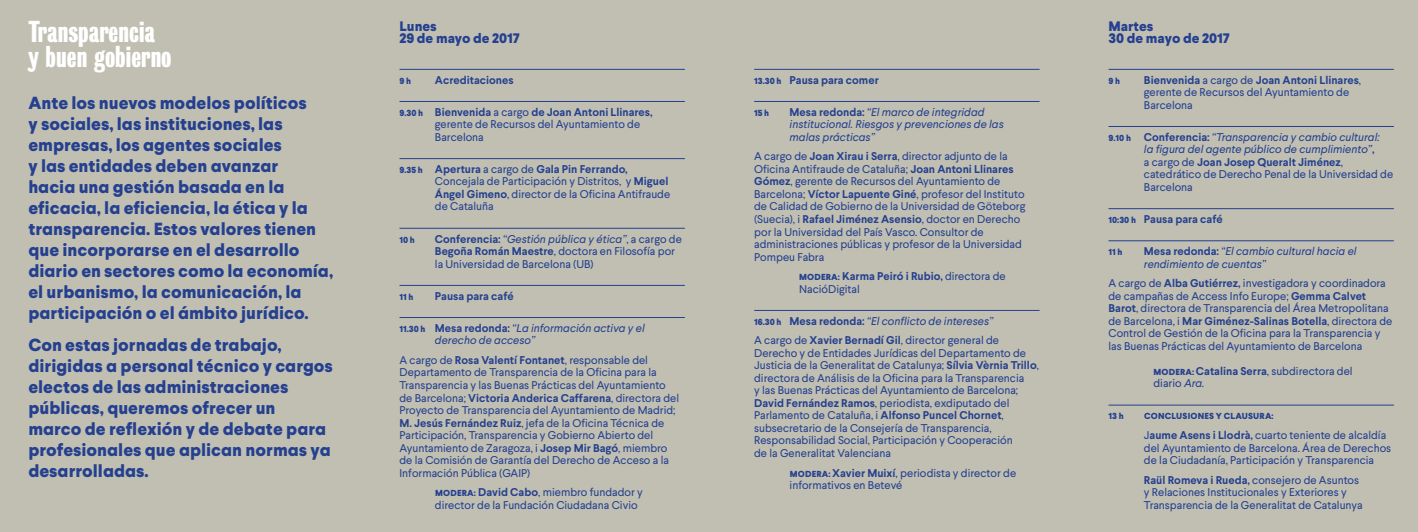
<style>
.page{position:relative;width:1418px;height:532px;background:#fff}
.page>*{position:absolute;margin:0;border:0;box-sizing:border-box;transform-origin:0 0}
.t1{font:27.5px/25px "Bureau Grot One Seven";color:#fff}
.t2{font:800 17.5px/21px "Larsseit";color:#25408f}
.t3{font:800 13.75px/12.5px "Larsseit";color:#25408f}
.t4{font:11.25px/12.5px "Larsseit";color:#25408f}
.t5{font:italic 11.25px/12.5px "Larsseit";color:#25408f}
.t6{font:700 11.25px/19.6px "Larsseit";color:#25408f}
.t7{font:800 8.75px "Larsseit";letter-spacing:.02em;color:#25408f}
.s1{font-weight:800;font-size:8.75px}
.s2{font-weight:700}
.s3{font-style:italic}
.s4{font-weight:800;font-style:normal;font-size:8.75px}
.s5{font-weight:700;font-style:normal}
.s6{font-weight:400;font-style:italic}
.s7{font-weight:400}
.s8{font-style:normal}
</style>
<div class="page">
<div style="left:0;top:0;width:1417px;height:531px;background:#c0bfb2"></div>
<hr style="left:399px;top:69px;width:286px;height:1px;background:#25408f">
<hr style="left:399px;top:101px;width:286px;height:1px;background:#25408f">
<hr style="left:399px;top:158px;width:286px;height:1px;background:#25408f">
<hr style="left:399px;top:228px;width:286px;height:1px;background:#25408f">
<hr style="left:399px;top:285px;width:286px;height:1px;background:#25408f">
<hr style="left:399px;top:317px;width:286px;height:1px;background:#25408f">
<hr style="left:754px;top:69px;width:285px;height:1px;background:#25408f">
<hr style="left:754px;top:101px;width:285px;height:1px;background:#25408f">
<hr style="left:754px;top:310px;width:285px;height:1px;background:#25408f">
<hr style="left:1108px;top:69px;width:285px;height:1px;background:#25408f">
<hr style="left:1108px;top:126px;width:285px;height:1px;background:#25408f">
<hr style="left:1108px;top:208px;width:285px;height:1px;background:#25408f">
<hr style="left:1108px;top:240px;width:285px;height:1px;background:#25408f">
<hr style="left:1108px;top:405px;width:285px;height:1px;background:#25408f">
<h1 class="t1" style="left:28px;top:20px;width:145px">Transparencia y buen gobierno</h1>
<p class="t2" style="left:28px;top:93px;width:306px">Ante los nuevos modelos políticos<br>y sociales, las instituciones, las empresas, los agentes sociales<br>y las entidades deben avanzar<br>hacia una gestión basada en la eficacia, la eficiencia, la ética y la transparencia. Estos valores tienen que incorporarse en el desarrollo diario en sectores como la economía, el urbanismo, la comunicación, la participación o el ámbito jurídico.</p>
<h2 class="t2" style="left:28px;top:334px;width:306px">Con estas jornadas de trabajo, dirigidas a personal técnico y cargos electos de las administraciones públicas, queremos ofrecer un marco de reflexión y de debate para profesionales que aplican normas ya desarrolladas.</h2>
<p class="t3" style="left:399px;top:20px;width:122px">Lunes<br>29 de mayo de 2017</p>
<p class="t3" style="left:1108px;top:20px;width:123px">Martes<br>30 de mayo de 2017</p>
<p class="t7" style="left:399px;top:75px;width:13px">9 h</p>
<p class="t6" style="left:435px;top:70px;width:80px">Acreditaciones</p>
<p class="t4" style="left:435px;top:105px;width:219px;text-indent:-35px"><span class="s1">9.30 h</span> <span class="s2">Bienvenida</span> a cargo <span class="s2">de Joan Antoni Llinares, </span>gerente de Recursos del Ayuntamiento de<br>Barcelona</p>
<p class="t4" style="left:435px;top:163px;width:237px;text-indent:-35px"><span class="s1">9.35 h</span> <span class="s2">Apertura</span> a cargo de <span class="s2">Gala Pin Ferrando, </span>Concejala de Participación y Distritos, y <span class="s2">Miguel Ángel Gimeno</span>, director de la Oficina Antifraude de Cataluña</p>
<p class="t7" style="left:399px;top:234px;width:17px">10 h</p>
<p class="t4" style="left:435px;top:232px;width:248px"><span class="s2">Conferencia:</span> <span class="s3">“Gestión pública y ética”</span>, a cargo de<br><span class="s2">Begoña Román Maestre</span>, doctora en Filosofía por la Universidad de Barcelona (UB)</p>
<p class="t7" style="left:399px;top:291px;width:15px">11 h</p>
<p class="t6" style="left:435px;top:286px;width:80px">Pausa para café</p>
<p class="t5" style="left:435px;top:321px;width:211px;text-indent:-35px"><span class="s4">11.30 h</span> <span class="s5">Mesa redonda:</span> “La información activa y el derecho de acceso”</p>
<p class="t4" style="left:399px;top:353px;width:281px">A cargo de <span class="s2">Rosa Valentí Fontanet</span>, responsable del Departamento de Transparencia de la Oficina para la Transparencia y las Buenas Prácticas del Ayuntamiento de Barcelona; <span class="s2">Victoria Anderica Caffarena</span>, directora del Proyecto de Transparencia del Ayuntamiento de Madrid; <span class="s2">M. Jesús Fernández Ruiz</span>, jefa de la Oficina Técnica de Participación, Transparencia y Gobierno Abierto del Ayuntamiento de Zaragoza, i <span class="s2">Josep Mir Bagó</span>, miembro de la Comisión de Garantía del Derecho de Acceso a la Información Pública (GAIP)</p>
<p class="t4" style="left:435px;top:486px;width:209px"><span class="s1">MODERA:</span> <span class="s2">David Cabo</span>, miembro fundador y director de la Fundación Ciudadana Civio</p>
<p class="t6" style="left:754px;top:70px;width:126px"><span class="s1">13.30 h</span> Pausa para comer</p>
<p class="t7" style="left:754px;top:107px;width:17px">15 h</p>
<p class="t5" style="left:789px;top:105px;width:216px"><span class="s5">Mesa redonda:</span> “El marco de integridad institucional. Riesgos y prevenciones de las malas prácticas”</p>
<p class="t4" style="left:754px;top:150px;width:273px">A cargo de <span class="s2">Joan Xirau i Serra</span>, director adjunto de la Oficina Antifraude de Cataluña; <span class="s2">Joan Antoni Llinares Gómez</span>, gerente de Recursos del Ayuntamiento de Barcelona; <span class="s2">Víctor Lapuente Giné</span>, profesor del Instituto de Calidad de Gobierno de la Universidad de Göteborg (Suecia), i <span class="s2">Rafael Jiménez Asensio</span>, doctor en Derecho por la Universidad del País Vasco. Consultor de administraciones públicas y profesor de la Universidad Pompeu Fabra</p>
<p class="t4" style="left:799px;top:270px;width:208px"><span class="s1">MODERA:</span> <span class="s2">Karma Peiró i Rubio,</span> directora de<br>NacióDigital</p>
<p class="t6" style="left:754px;top:311px;width:246px"><span class="s1">16.30 h</span> Mesa redonda: <span class="s6">“El conflicto de intereses”<br></span><span class="s7">A cargo de</span> Xavier Bernadí Gil<span class="s7">, director general de</span></p>
<p class="t4" style="left:754px;top:346px;width:286px">Derecho y de Entidades Jurídicas del Departamento de Justicia de la Generalitat de Catalunya; <span class="s2">Sílvia Vèrnia Trillo</span>, directora de Análisis de la Oficina para la Transparencia<br>y las Buenas Prácticas del Ayuntamiento de Barcelona; <span class="s2">David Fernández Ramos</span>, periodista, exdiputado del Parlamento de Cataluña, i <span class="s2">Alfonso Puncel Chornet</span>, subsecretario de la Consejería de Transparencia, Responsabilidad Social, Participación y Cooperación<br>de la Generalitat Valenciana</p>
<p class="t4" style="left:789px;top:466px;width:228px"><span class="s1">MODERA:</span> <span class="s2">Xavier Muixí</span>, periodista y director de informativos en Betevé</p>
<p class="t7" style="left:1108px;top:75px;width:13px">9 h</p>
<p class="t4" style="left:1143px;top:73px;width:219px"><span class="s2">Bienvenida</span> a cargo de <span class="s2">Joan Antoni Llinares</span>, gerente de Recursos del Ayuntamiento de<br>Barcelona</p>
<p class="t5" style="left:1143px;top:130px;width:251px;text-indent:-35px"><span class="s4">9.10 h</span> <span class="s5">Conferencia:</span> “Transparencia y cambio cultural:<br>la figura del agente público de cumplimiento”<span class="s5">,<br></span><span class="s8">a cargo de</span> <span class="s5">Joan Josep Queralt Jiménez</span><span class="s8">, catedrático de Derecho Penal de la Universidad de Barcelona</span></p>
<p class="t6" style="left:1108px;top:209px;width:116px"><span class="s1">10:30 h</span> Pausa para café</p>
<p class="t7" style="left:1108px;top:246px;width:15px">11 h</p>
<p class="t5" style="left:1143px;top:245px;width:214px"><span class="s5">Mesa redonda:</span> “El cambio cultural hacia el rendimiento de cuentas”</p>
<p class="t4" style="left:1108px;top:277px;width:285px">A cargo de <span class="s2">Alba Gutiérrez,</span> investigadora y coordinadora de campañas de Access Info Europe; <span class="s2">Gemma Calvet Barot</span>, directora de Transparencia del Área Metropolitana de Barcelona, i <span class="s2">Mar Giménez-Salinas Botella</span>, directora de Control de Gestión de la Oficina para la Transparencia y las Buenas Prácticas del Ayuntamiento de Barcelona</p>
<p class="t4" style="left:1153px;top:364px;width:201px"><span class="s1">MODERA:</span> <span class="s2">Catalina Serra</span>, subdirectora del diario <span class="s3">Ara.</span></p>
<p class="t7" style="left:1108px;top:410px;width:17px">13 h</p>
<p class="t7" style="left:1144px;top:410px;width:131px">CONCLUSIONES Y CLAUSURA:</p>
<p class="t4" style="left:1143px;top:428px;width:249px">J<span class="s2">aume Asens i Llodrà,</span> cuarto teniente de alcaldía del Ayuntamiento de Barcelona. Área de Derechos de la Ciudadanía, Participación y Transparencia</p>
<p class="t4" style="left:1143px;top:473px;width:220px"><span class="s2">Raül Romeva i Rueda,</span> consejero de Asuntos y Relaciones Institucionales y Exteriores y<br>Transparencia de la Generalitat de Catalunya</p>
</div>
